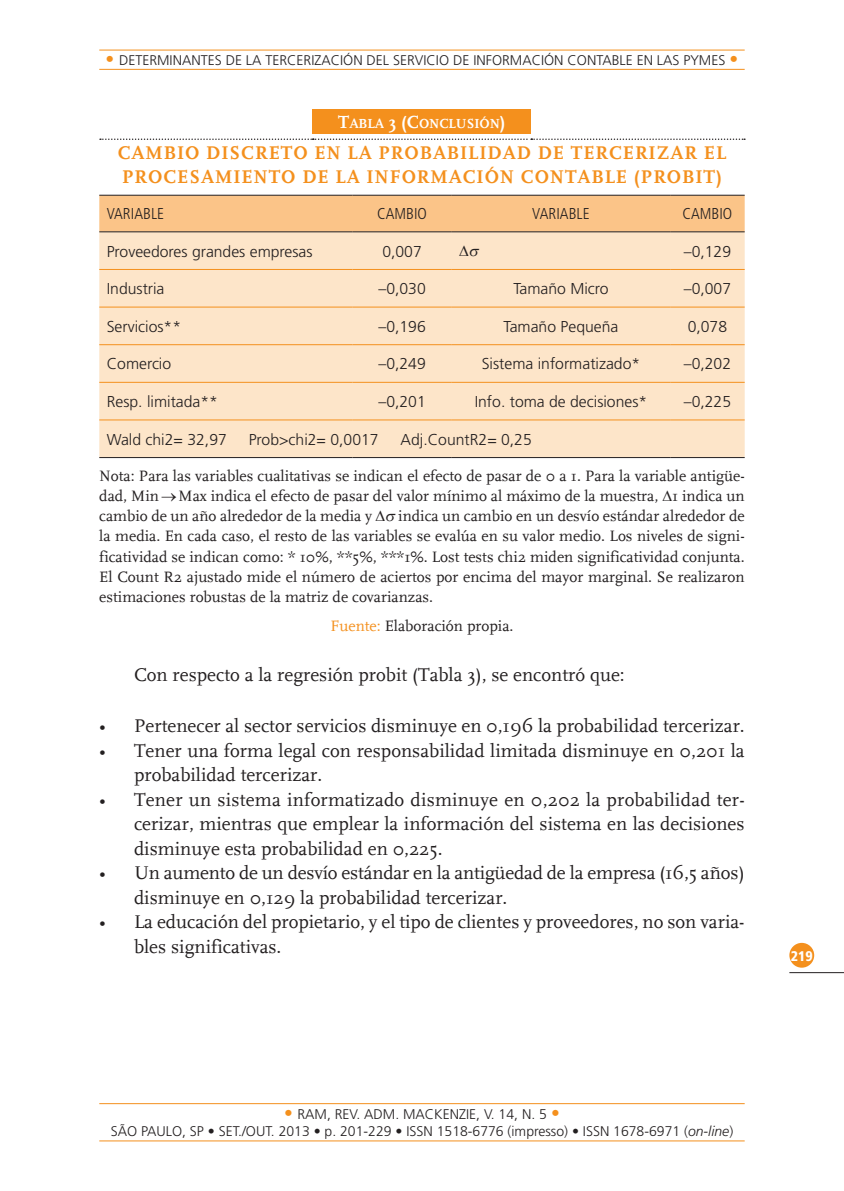
<style>
.page{position:relative;width:844px;height:1191px;background:#fff}
.page>*{position:absolute;margin:0;border:0;box-sizing:border-box;transform-origin:0 0}
.t1{font:19.25px/24.5px "FF Scala Definitiver";color:#231f20}
.t2{font:700 19.25px/24.2px "FF Scala Definitiver";letter-spacing:.05em;color:#f4901d}
.t3{font:15.75px/20.1px "FF Scala Definitiver";color:#231f20;text-align:justify}
.t4{font:300 15.75px "Frutiger LT Std";color:#231f20}
.t5{font:300 condensed 15.75px "Frutiger LT Std";color:#231f20}
.t6{font:300 14px/16.8px "Frutiger LT Std";color:#231f20;text-align:center}
.t7{font:900 condensed 14px "Frutiger LT Std";color:#fff}
.t8{font:700 13.83px "FF Scala Definitiver";color:#fff}
.s1{font-size:17.5px;color:#f4901d}
.s2{font-size:18.38px}
.s3{color:#f4901d}
.s4{font-family:"FF Scala Definitive";font-style:italic}
.s5{font-style:italic}
</style>
<div class="page">
<div style="left:789px;top:943px;width:25px;height:24px;background:#f4901d;border-radius:50%"></div>
<hr style="left:789px;top:972px;width:54px;height:1px;background:#231f20">
<hr style="left:99px;top:69px;width:645px;height:1px;background:#f4901d">
<hr style="left:99px;top:50px;width:645px;height:1px;background:#f4901d">
<hr style="left:99px;top:1140px;width:645px;height:1px;background:#f4901d">
<hr style="left:99px;top:1103px;width:645px;height:1px;background:#f4901d">
<div style="left:99px;top:196px;width:645px;height:35px;background:#fbc488"></div>
<div style="left:99px;top:232px;width:645px;height:225px;background:#fde5c9"></div>
<hr style="left:99px;top:195px;width:253px;height:1px;background:#231f20">
<hr style="left:352px;top:195px;width:99px;height:1px;background:#231f20">
<hr style="left:451px;top:195px;width:219px;height:1px;background:#231f20">
<hr style="left:670px;top:195px;width:74px;height:1px;background:#231f20">
<hr style="left:99px;top:457px;width:253px;height:1px;background:#231f20">
<hr style="left:352px;top:457px;width:99px;height:1px;background:#231f20">
<hr style="left:451px;top:457px;width:219px;height:1px;background:#231f20">
<hr style="left:670px;top:457px;width:74px;height:1px;background:#231f20">
<hr style="left:99px;top:231px;width:253px;height:1px;background:#231f20">
<hr style="left:352px;top:231px;width:99px;height:1px;background:#231f20">
<hr style="left:451px;top:231px;width:219px;height:1px;background:#231f20">
<hr style="left:670px;top:231px;width:74px;height:1px;background:#231f20">
<hr style="left:99px;top:269px;width:253px;height:1px;background:#f4901d">
<hr style="left:352px;top:269px;width:99px;height:1px;background:#f4901d">
<hr style="left:451px;top:269px;width:219px;height:1px;background:#f4901d">
<hr style="left:670px;top:269px;width:74px;height:1px;background:#f4901d">
<hr style="left:99px;top:307px;width:253px;height:1px;background:#f4901d">
<hr style="left:352px;top:307px;width:99px;height:1px;background:#f4901d">
<hr style="left:451px;top:307px;width:219px;height:1px;background:#f4901d">
<hr style="left:670px;top:307px;width:74px;height:1px;background:#f4901d">
<hr style="left:99px;top:344px;width:253px;height:1px;background:#f4901d">
<hr style="left:352px;top:344px;width:99px;height:1px;background:#f4901d">
<hr style="left:451px;top:344px;width:219px;height:1px;background:#f4901d">
<hr style="left:670px;top:344px;width:74px;height:1px;background:#f4901d">
<hr style="left:99px;top:382px;width:253px;height:1px;background:#f4901d">
<hr style="left:352px;top:382px;width:99px;height:1px;background:#f4901d">
<hr style="left:451px;top:382px;width:219px;height:1px;background:#f4901d">
<hr style="left:670px;top:382px;width:74px;height:1px;background:#f4901d">
<hr style="left:99px;top:419px;width:253px;height:1px;background:#f4901d">
<hr style="left:352px;top:419px;width:99px;height:1px;background:#f4901d">
<hr style="left:451px;top:419px;width:219px;height:1px;background:#f4901d">
<hr style="left:670px;top:419px;width:74px;height:1px;background:#f4901d">
<div style="left:313px;top:109px;width:218px;height:25px;background:#f4901d"></div>
<svg style="left:100px;top:138px;width:644px;height:2px"></svg>
<svg style="left:459px;top:245px;width:20px;height:11px"></svg>
<p class="t6" style="left:105px;top:52px;width:73px"><span class="s1">•</span> determinantes</p>
<p class="t6" style="left:225px;top:52px;width:361px">de la tercerización del servicio de información conta</p>
<p class="t6" style="left:611px;top:52px;width:54px">bleen las</p>
<p class="t6" style="left:683px;top:52px;width:56px">pymes <span class="s1">•</span></p>
<p class="t8" style="left:338px;top:116px;width:169px"><span class="s2">T</span>ABLA <span class="s2">3 (C</span>ONCLUSIÓN<span class="s2">)</span></p>
<p class="t2" style="left:118px;top:140px;width:609px">CAMBIO DISCRETO EN LA PROBABILIDAD DE TERCERIZAR EL<br>PROCESAMIENTO DE LA INFORMACIÓN CONTABLE (PROBIT)</p>
<p class="t5" style="left:107px;top:205px;width:59px">VARIABLE</p>
<p class="t5" style="left:377px;top:205px;width:51px">CAMBIO</p>
<p class="t5" style="left:532px;top:205px;width:59px">VARIABLE</p>
<p class="t5" style="left:682px;top:205px;width:51px">CAMBIO</p>
<p class="t4" style="left:107px;top:242px;width:207px">Proveedores grandes empresas</p>
<p class="t4" style="left:382px;top:242px;width:41px">0,007</p>
<p class="t4" style="left:683px;top:242px;width:49px">–0,129</p>
<p class="t4" style="left:107px;top:280px;width:59px">Industria</p>
<p class="t4" style="left:378px;top:280px;width:49px">–0,030</p>
<p class="t4" style="left:513px;top:280px;width:97px">Tamaño Micro</p>
<p class="t4" style="left:683px;top:280px;width:49px">–0,007</p>
<p class="t4" style="left:107px;top:317px;width:76px">Servicios**</p>
<p class="t4" style="left:378px;top:317px;width:49px">–0,196</p>
<p class="t4" style="left:503px;top:317px;width:116px">Tamaño Pequeña</p>
<p class="t4" style="left:687px;top:317px;width:41px">0,078</p>
<p class="t4" style="left:107px;top:355px;width:66px">Comercio</p>
<p class="t4" style="left:378px;top:355px;width:49px">–0,249</p>
<p class="t4" style="left:481px;top:355px;width:160px">Sistema informatizado*</p>
<p class="t4" style="left:683px;top:355px;width:49px">–0,202</p>
<p class="t4" style="left:107px;top:393px;width:113px">Resp. limitada**</p>
<p class="t4" style="left:378px;top:393px;width:49px">–0,201</p>
<p class="t4" style="left:474px;top:393px;width:174px">Info. toma de decisiones*</p>
<p class="t4" style="left:683px;top:393px;width:49px">–0,225</p>
<p class="t4" style="left:107px;top:430px;width:122px">Wald chi2= 32,97</p>
<p class="t4" style="left:249px;top:430px;width:131px">Prob&gt;chi2= 0,0017</p>
<p class="t4" style="left:400px;top:430px;width:133px">Adj.CountR2= 0,25</p>
<p class="t3" style="left:99px;top:466px;width:646px">Nota: Para las variables cualitativas se indican el efecto de pasar de 0 a 1. Para la variable antigüe&shy;dad, Min→Max indica el efecto de pasar del valor mínimo al máximo de la muestra, ∆1 indica un cambio de un año alrededor de la media y ∆ indica un cambio en un desvío estándar alrededor de la media. En cada caso, el resto de las variables se evalúa en su valor medio. Los niveles de signi&shy;ficatividad se indican como: * 10%, **5%, ***1%. Lost tests chi2 miden significatividad conjunta.<br>El Count R2 ajustado mide el número de aciertos por encima del mayor marginal. Se realizaron estimaciones robustas de la matriz de covarianzas.</p>
<p class="t3" style="left:330px;top:616px;width:184px"><span class="s3">Fuente:</span> Elaboración propia.</p>
<p class="t1" style="left:134px;top:663px;width:492px">Con respecto a la regresión probit (Tabla 3), se encontró que:</p>
<p class="t1" style="left:99px;top:714px;width:646px"><span class="s4">•</span> Pertenecer al sector servicios disminuye en 0,196 la probabilidad tercerizar.</p>
<p class="t1" style="left:134px;top:738px;width:612px;text-indent:-35px"><span class="s4">•</span> Tener una forma legal con responsabilidad limitada disminuye en 0,201 la probabilidad tercerizar.</p>
<p class="t1" style="left:134px;top:787px;width:612px;text-align:justify;text-indent:-35px"><span class="s4">•</span> Tener un sistema informatizado disminuye en 0,202 la probabilidad ter&shy;cerizar, mientras que emplear la información del sistema en las decisiones disminuye esta probabilidad en 0,225.</p>
<p class="t1" style="left:134px;top:861px;width:612px;text-indent:-35px"><span class="s4">•</span> Un aumento de un desvío estándar en la antigüedad de la empresa (16,5 años) disminuye en 0,129 la probabilidad tercerizar.</p>
<p class="t1" style="left:134px;top:910px;width:612px;text-indent:-35px"><span class="s4">•</span> La educación del propietario, y el tipo de clientes y proveedores, no son varia&shy;bles significativas.</p>
<p class="t7" style="left:790px;top:947px;width:23px">219</p>
<p class="t6" style="left:111px;top:1106px;width:623px"><span class="s1">•</span> RAM, REV. ADM. MACKENZIE, V. 14, N. 5 <span class="s1">•<br></span>SÃO PAULO, SP • SET./OUT. 2013 • p. 201-229 • ISSN 1518-6776 (impresso) • ISSN 1678-6971 (<span class="s5">on-line</span>)</p>
</div>
